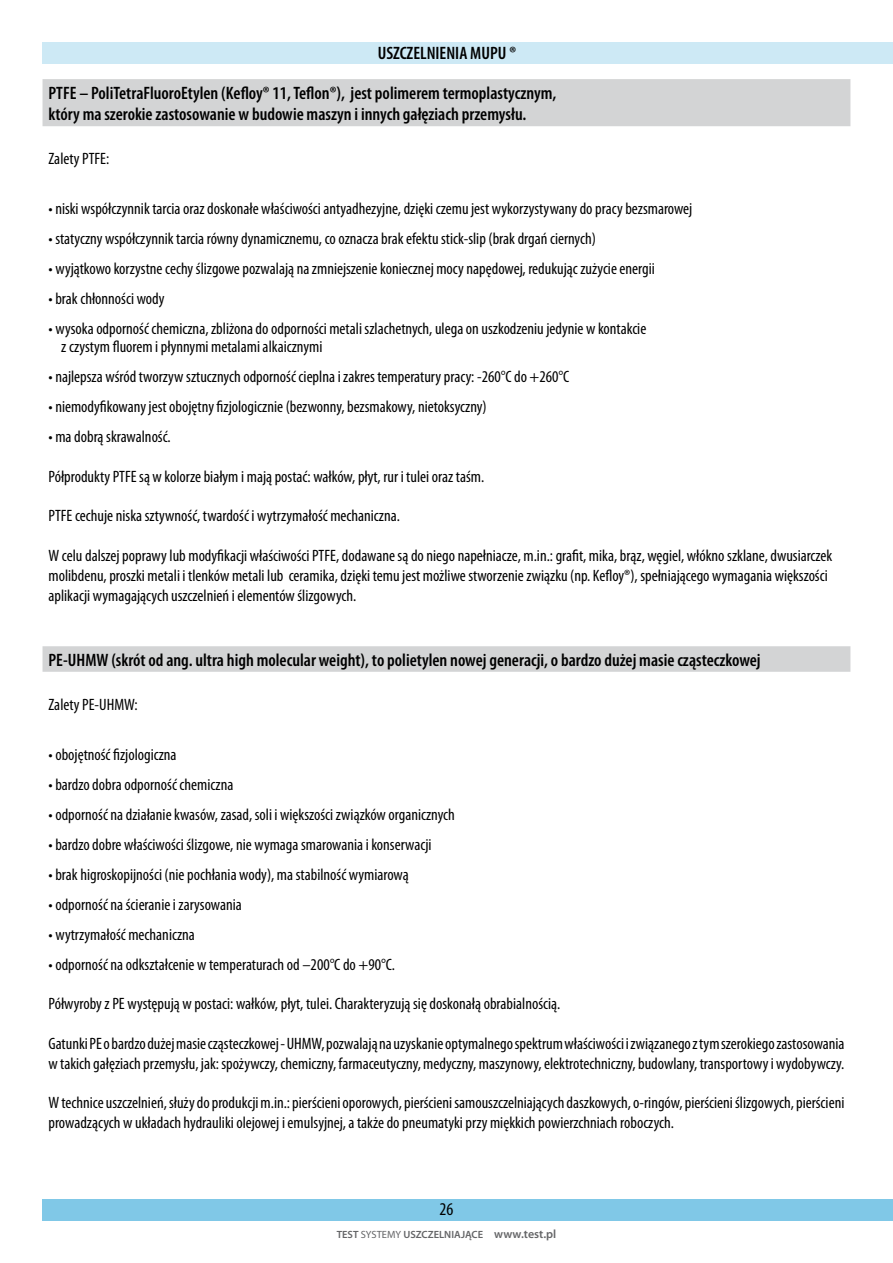
<style>
.page{position:relative;width:893px;height:1263px;background:#fff}
.page>*{position:absolute;margin:0;border:0;box-sizing:border-box;transform-origin:0 0}
.t1{font:600 condensed 18px/39.3px "Myriad Pro";color:#000}
.t2{font:condensed 18px "Myriad Pro";color:#000}
.t3{font:condensed 16.5px/19.8px "Myriad Pro";color:#000}
.t4{font:600 10.5px "Myriad Pro";color:#646567}
.s1{font-weight:400}
.s2{font-size:12px}
</style>
<div class="page">
<div style="left:43px;top:1199px;width:850px;height:21px;background:#80c8e7"></div>
<div style="left:43px;top:43px;width:850px;height:21px;background:#cde9f5"></div>
<svg style="left:43px;top:79px;width:807px;height:593px"></svg>
<p class="t1" style="left:49px;top:34px;width:509px;text-indent:329px">USZCZELNIENIA MUPU ®<br>PTFE – PoliTetraFluoroEtylen (Kefloy® 11, Teflon®), jest polimerem termoplastycznym,</p>
<p class="t1" style="left:49px;top:95px;width:479px">który ma szerokie zastosowanie w budowie maszyn i innych gałęziach przemysłu.</p>
<p class="t3" style="left:49px;top:149px;width:62px">Zalety PTFE:</p>
<p class="t3" style="left:49px;top:199px;width:645px">• niski współczynnik tarcia oraz doskonałe właściwości antyadhezyjne, dzięki czemu jest wykorzystywany do pracy bezsmarowej</p>
<p class="t3" style="left:49px;top:229px;width:549px">• statyczny współczynnik tarcia równy dynamicznemu, co oznacza brak efektu stick-slip (brak drgań ciernych)</p>
<p class="t3" style="left:49px;top:259px;width:608px">• wyjątkowo korzystne cechy ślizgowe pozwalają na zmniejszenie koniecznej mocy napędowej, redukując zużycie energii</p>
<p class="t3" style="left:49px;top:289px;width:117px">• brak chłonności wody</p>
<p class="t3" style="left:61px;top:320px;width:587px;line-height:18px;text-indent:-13px">• wysoka odporność chemiczna, zbliżona do odporności metali szlachetnych, ulega on uszkodzeniu jedynie w kontakcie z czystym fluorem i płynnymi metalami alkaicznymi</p>
<p class="t3" style="left:49px;top:367px;width:522px">• najlepsza wśród tworzyw sztucznych odporność cieplna i zakres temperatury pracy: -260°C do +260°C</p>
<p class="t3" style="left:49px;top:397px;width:440px">• niemodyfikowany jest obojętny fizjologicznie (bezwonny, bezsmakowy, nietoksyczny)</p>
<p class="t3" style="left:49px;top:427px;width:124px">• ma dobrą skrawalność.</p>
<p class="t3" style="left:49px;top:466px;width:437px">Półprodukty PTFE są w kolorze białym i mają postać: wałków, płyt, rur i tulei oraz taśm.</p>
<p class="t3" style="left:49px;top:506px;width:353px">PTFE cechuje niska sztywność, twardość i wytrzymałość mechaniczna.</p>
<p class="t3" style="left:49px;top:545px;width:785px">W celu dalszej poprawy lub modyfikacji właściwości PTFE, dodawane są do niego napełniacze, m.in.: grafit, mika, brąz, węgiel, włókno szklane, dwusiarczek molibdenu, proszki metali i tlenków metali lub ceramika, dzięki temu jest możliwe stworzenie związku (np. Kefloy®), spełniającego wymagania większości aplikacji wymagających uszczelnień i elementów ślizgowych.</p>
<p class="t1" style="left:49px;top:640px;width:714px">PE-UHMW (skrót od ang. ultra high molecular weight), to polietylen nowej generacji, o bardzo dużej masie cząsteczkowej</p>
<p class="t3" style="left:49px;top:694px;width:91px">Zalety PE-UHMW:</p>
<p class="t3" style="left:49px;top:744px;width:130px">• obojętność fizjologiczna</p>
<p class="t3" style="left:49px;top:774px;width:186px">• bardzo dobra odporność chemiczna</p>
<p class="t3" style="left:49px;top:804px;width:408px">• odporność na działanie kwasów, zasad, soli i większości związków organicznych</p>
<p class="t3" style="left:49px;top:834px;width:385px">• bardzo dobre właściwości ślizgowe, nie wymaga smarowania i konserwacji</p>
<p class="t3" style="left:49px;top:864px;width:362px">• brak higroskopijności (nie pochłania wody), ma stabilność wymiarową</p>
<p class="t3" style="left:49px;top:894px;width:195px">• odporność na ścieranie i zarysowania</p>
<p class="t3" style="left:49px;top:924px;width:148px">• wytrzymałość mechaniczna</p>
<p class="t3" style="left:49px;top:954px;width:348px">• odporność na odkształcenie w temperaturach od –200°C do +90°C.</p>
<p class="t3" style="left:49px;top:994px;width:513px">Półwyroby z PE występują w postaci: wałków, płyt, tulei. Charakteryzują się doskonałą obrabialnością.</p>
<p class="t3" style="left:49px;top:1033px;width:798px">Gatunki PE o bardzo dużej masie cząsteczkowej - UHMW, pozwalają na uzyskanie optymalnego spektrum właściwości i związanego z tym szerokiego zastosowania w takich gałęziach przemysłu, jak: spożywczy, chemiczny, farmaceutyczny, medyczny, maszynowy, elektrotechniczny, budowlany, transportowy i wydobywczy.</p>
<p class="t3" style="left:49px;top:1093px;width:797px">W technice uszczelnień, służy do produkcji m.in.: pierścieni oporowych, pierścieni samouszczelniających daszkowych, o-ringów, pierścieni ślizgowych, pierścieni prowadzących w układach hydrauliki olejowej i emulsyjnej, a także do pneumatyki przy miękkich powierzchniach roboczych.</p>
<p class="t2" style="left:440px;top:1198px;width:15px">26</p>
<p class="t4" style="left:337px;top:1228px;width:221px">TEST <span class="s1">SYSTEMY</span> USZCZELNIAJĄCE <span class="s2">www.test.pl</span></p>
</div>
